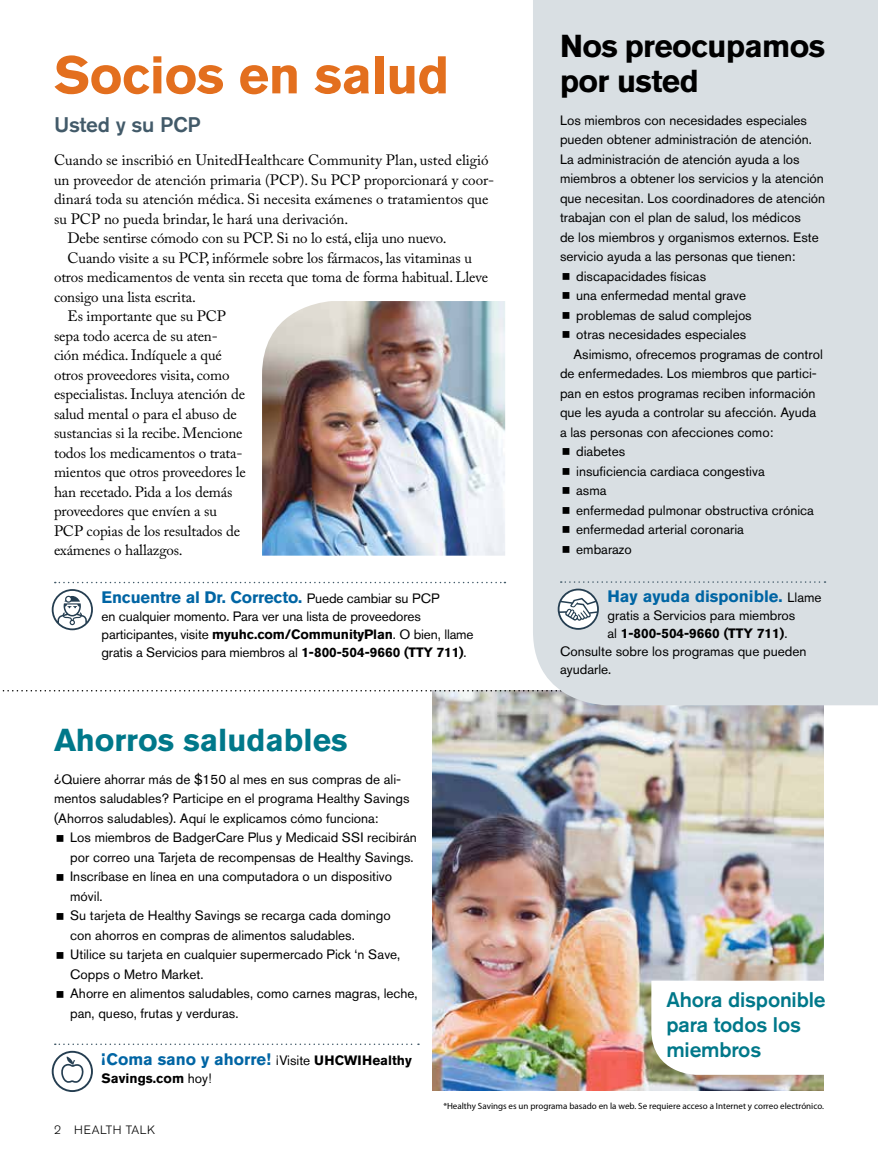
<style>
.page{position:relative;width:878px;height:1161px;background:#fff}
.page>*{position:absolute;margin:0;border:0;box-sizing:border-box;transform-origin:0 0}
.t1{font:700 52.5px "Akzidenz Grotesk BE";letter-spacing:-.01em;color:#e36f1e}
.t2{font:700 31.5px/34.5px "Akzidenz Grotesk BE";letter-spacing:-.02em;color:#000}
.t3{font:700 31.5px "Akzidenz Grotesk BE";color:#00788a}
.t4{font:500 21px/25.2px "Akzidenz Grotesk BE";letter-spacing:-.01em;color:#00788a}
.t5{font:500 21px "Akzidenz Grotesk BE";letter-spacing:-.01em;color:#425a69}
.t6{font:700 16.5px "Akzidenz Grotesk BE";color:#0065a4}
.t7{font:15px "Adobe Caslon Pro";letter-spacing:-.01em;color:#000}
.t8{font:13.5px/19.5px "Akzidenz Grotesk BE";color:#000}
.t9{font:700 13.5px "Akzidenz Grotesk BE";color:#000}
.t10{font:300 12px "Akzidenz Grotesk BE";letter-spacing:.05em;color:#000}
.t11{font:9px "Myriad Pro";color:#000}
.s1{font-weight:400;font-size:13.5px;color:#000}
.s2{font-weight:700}
.s3{font-size:13.5px;color:#000}
.s4{font-weight:400}
</style>
<div class="page">
<img style="left:432px;top:692px;width:392px;height:399px">
<svg style="left:2px;top:690px;width:531px;height:2px"></svg>
<svg style="left:55px;top:582px;width:450px;height:1px"></svg>
<svg style="left:52px;top:589px;width:41px;height:41px"></svg>
<svg style="left:651px;top:981px;width:173px;height:94px"></svg>
<svg style="left:55px;top:1044px;width:364px;height:1px"></svg>
<svg style="left:52px;top:1051px;width:41px;height:41px"></svg>
<div style="left:533px;top:0;width:345px;height:705px;background:#d9dfe3"></div>
<svg style="left:560px;top:581px;width:265px;height:2px"></svg>
<svg style="left:557px;top:589px;width:42px;height:41px"></svg>
<img style="left:262px;top:301px;width:243px;height:255px">
<svg style="left:562px;top:273px;width:7px;height:7px"></svg>
<svg style="left:562px;top:292px;width:7px;height:7px"></svg>
<svg style="left:562px;top:312px;width:7px;height:7px"></svg>
<svg style="left:562px;top:331px;width:7px;height:7px"></svg>
<svg style="left:562px;top:448px;width:7px;height:7px"></svg>
<svg style="left:562px;top:468px;width:7px;height:7px"></svg>
<svg style="left:562px;top:487px;width:7px;height:7px"></svg>
<svg style="left:562px;top:507px;width:7px;height:7px"></svg>
<svg style="left:562px;top:526px;width:7px;height:7px"></svg>
<svg style="left:562px;top:546px;width:7px;height:7px"></svg>
<h1 class="t1" style="left:54px;top:45px;width:397px">Socios en salud</h1>
<h3 class="t5" style="left:54px;top:112px;width:148px">Usted y su PCP</h3>
<p class="t7" style="left:54px;top:151px;width:436px">Cuando se inscribió en UnitedHealthcare Community Plan, usted eligió</p>
<p class="t7" style="left:54px;top:171px;width:442px">un proveedor de atención primaria (PCP). Su PCP proporcionará y coor-</p>
<p class="t7" style="left:54px;top:190px;width:436px">dinará toda su atención médica. Si necesita exámenes o tratamientos que</p>
<p class="t7" style="left:54px;top:210px;width:296px">su PCP no pueda brindar, le hará una derivación.</p>
<p class="t7" style="left:68px;top:229px;width:380px">Debe sentirse cómodo con su PCP. Si no lo está, elija uno nuevo.</p>
<p class="t7" style="left:68px;top:249px;width:406px">Cuando visite a su PCP, infórmele sobre los fármacos, las vitaminas u</p>
<p class="t7" style="left:54px;top:268px;width:436px">otros medicamentos de venta sin receta que toma de forma habitual. Lleve</p>
<p class="t7" style="left:54px;top:288px;width:143px">consigo una lista escrita.</p>
<p class="t7" style="left:68px;top:307px;width:160px">Es importante que su PCP</p>
<p class="t7" style="left:54px;top:327px;width:165px">sepa todo acerca de su aten-</p>
<p class="t7" style="left:54px;top:346px;width:169px">ción médica. Indíquele a qué</p>
<p class="t7" style="left:54px;top:366px;width:177px">otros proveedores visita, como</p>
<p class="t7" style="left:54px;top:385px;width:193px">especialistas. Incluya atención de</p>
<p class="t7" style="left:54px;top:405px;width:184px">salud mental o para el abuso de</p>
<p class="t7" style="left:54px;top:424px;width:190px">sustancias si la recibe. Mencione</p>
<p class="t7" style="left:54px;top:444px;width:190px">todos los medicamentos o trata-</p>
<p class="t7" style="left:54px;top:463px;width:193px">mientos que otros proveedores le</p>
<p class="t7" style="left:54px;top:483px;width:180px">han recetado. Pida a los demás</p>
<p class="t7" style="left:54px;top:502px;width:164px">proveedores que envíen a su</p>
<p class="t7" style="left:54px;top:522px;width:187px">PCP copias de los resultados de</p>
<p class="t7" style="left:54px;top:541px;width:130px">exámenes o hallazgos.</p>
<p class="t6" style="left:102px;top:588px;width:339px">Encuentre al Dr. Correcto. <span class="s1">Puede cambiar su PCP</span></p>
<p class="t8" style="left:101px;top:607px;width:374px;line-height:18px">en cualquier momento. Para ver una lista de proveedores participantes, visite <span class="s2">myuhc.com/CommunityPlan</span>. O bien, llame gratis a Servicios para miembros al <span class="s2">1-800-504-9660 (TTY 711)</span>.</p>
<h2 class="t3" style="left:54px;top:722px;width:295px">Ahorros saludables</h2>
<p class="t8" style="left:54px;top:769px;width:357px">¿Quiere ahorrar más de $150 al mes en sus compras de ali&shy;mentos saludables? Participe en el programa Healthy Savings (Ahorros saludables). Aquí le explicamos cómo funciona:</p>
<p class="t8" style="left:70px;top:828px;width:349px">Los miembros de BadgerCare Plus y Medicaid SSI recibirán por correo una Tarjeta de recompensas de Healthy Savings.<br>Inscríbase en línea en una computadora o un dispositivo móvil.<br>Su tarjeta de Healthy Savings se recarga cada domingo<br>con ahorros en compras de alimentos saludables.<br>Utilice su tarjeta en cualquier supermercado Pick ‘n Save, Copps o Metro Market.<br>Ahorre en alimentos saludables, como carnes magras, leche, pan, queso, frutas y verduras.</p>
<p class="t6" style="left:102px;top:1049px;width:312px">¡Coma sano y ahorre! <span class="s1">¡Visite</span> <span class="s3">UHCWIHealthy</span></p>
<p class="t9" style="left:102px;top:1070px;width:112px">Savings.com <span class="s4">hoy!</span></p>
<h2 class="t2" style="left:560px;top:29px;width:267px">Nos preocupamos por usted</h2>
<p class="t8" style="left:560px;top:110px;width:248px">Los miembros con necesidades especiales</p>
<p class="t8" style="left:560px;top:130px;width:253px">pueden obtener administración de atención.</p>
<p class="t8" style="left:560px;top:149px;width:241px">La administración de atención ayuda a los</p>
<p class="t8" style="left:560px;top:169px;width:265px">miembros a obtener los servicios y la atención</p>
<p class="t8" style="left:560px;top:188px;width:267px">que necesitan. Los coordinadores de atención</p>
<p class="t8" style="left:560px;top:208px;width:242px">trabajan con el plan de salud, los médicos</p>
<p class="t8" style="left:560px;top:227px;width:260px">de los miembros y organismos externos. Este</p>
<p class="t8" style="left:560px;top:246px;width:237px">servicio ayuda a las personas que tienen:</p>
<p class="t8" style="left:576px;top:266px;width:131px">discapacidades físicas</p>
<p class="t8" style="left:576px;top:286px;width:171px">una enfermedad mental grave</p>
<p class="t8" style="left:576px;top:305px;width:177px">problemas de salud complejos</p>
<p class="t8" style="left:576px;top:325px;width:171px">otras necesidades especiales</p>
<p class="t8" style="left:573px;top:344px;width:251px">Asimismo, ofrecemos programas de control</p>
<p class="t8" style="left:560px;top:364px;width:258px">de enfermedades. Los miembros que partici-</p>
<p class="t8" style="left:560px;top:383px;width:257px">pan en estos programas reciben información</p>
<p class="t8" style="left:560px;top:403px;width:257px">que les ayuda a controlar su afección. Ayuda</p>
<p class="t8" style="left:560px;top:422px;width:215px">a las personas con afecciones como:</p>
<p class="t8" style="left:576px;top:442px;width:51px">diabetes</p>
<p class="t8" style="left:576px;top:461px;width:190px">insuficiencia cardiaca congestiva</p>
<p class="t8" style="left:576px;top:481px;width:32px">asma</p>
<p class="t8" style="left:576px;top:500px;width:239px">enfermedad pulmonar obstructiva crónica</p>
<p class="t8" style="left:576px;top:520px;width:169px">enfermedad arterial coronaria</p>
<p class="t8" style="left:576px;top:539px;width:57px">embarazo</p>
<p class="t6" style="left:607px;top:587px;width:216px">Hay ayuda disponible. <span class="s1">Llame</span></p>
<p class="t8" style="left:607px;top:606px;width:189px">gratis a Servicios para miembros</p>
<p class="t9" style="left:607px;top:626px;width:181px"><span class="s4">al</span> 1-800-504-9660 (TTY 711)<span class="s4">.</span></p>
<p class="t8" style="left:560px;top:642px;width:248px">Consulte sobre los programas que pueden</p>
<p class="t8" style="left:560px;top:660px;width:53px">ayudarle.</p>
<h3 class="t4" style="left:666px;top:987px;width:161px">Ahora disponible para todos los miembros</h3>
<p class="t10" style="left:54px;top:1123px;width:103px">2 HEALTH TALK</p>
<p class="t11" style="left:443px;top:1100px;width:382px">*Healthy Savings es un programa basado en la web. Se requiere acceso a Internet y correo electrónico.</p>
</div>
